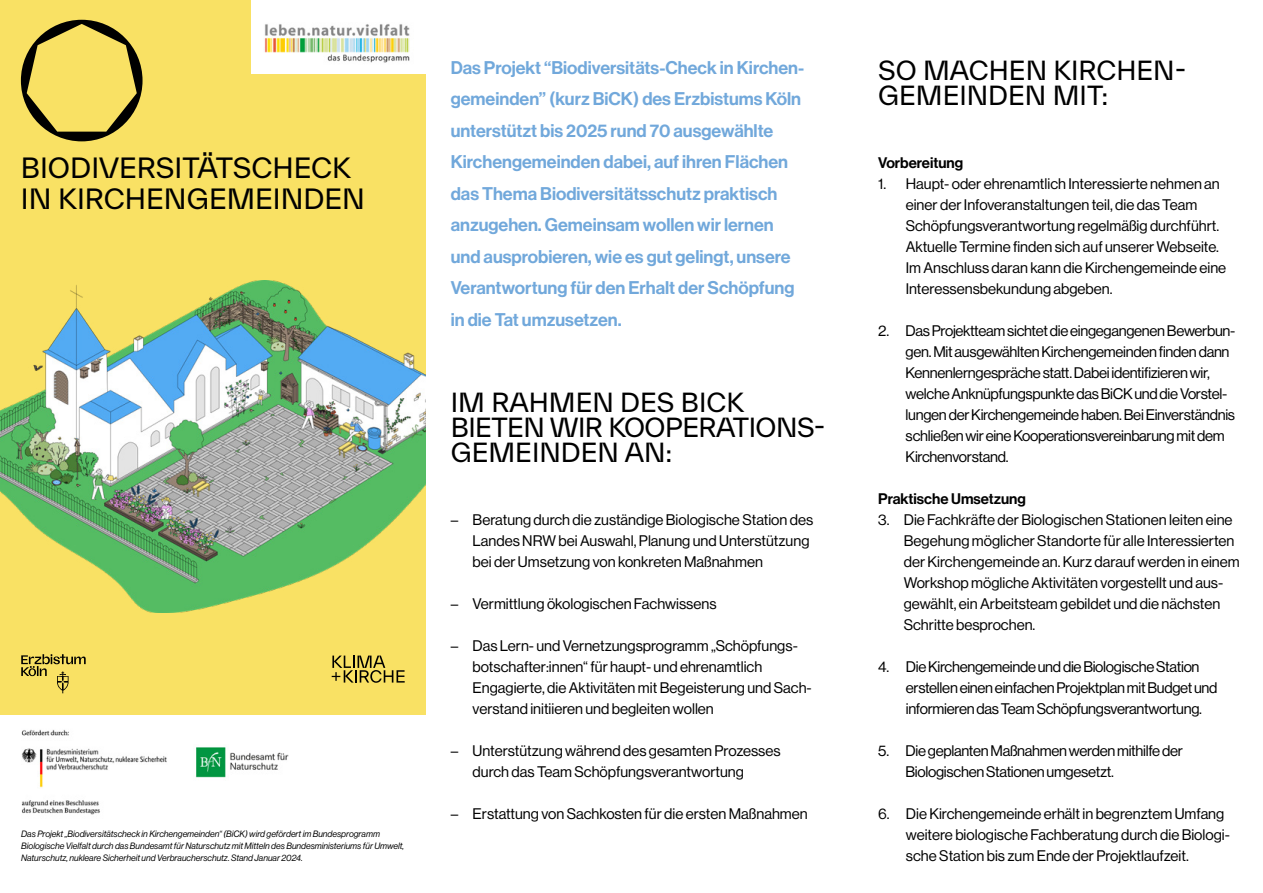
<style>
.page{position:relative;width:1263px;height:893px;background:#fff}
.page>*{position:absolute;margin:0;border:0;box-sizing:border-box;transform-origin:0 0}
.t1{font:27px/31.3px "TWK Everett";color:#000}
.t2{font:25.5px/25.5px "TWK Everett";color:#000}
.t3{font:18px/31.5px "N Haas Grotesk DS Pro 65 Md";color:#71a8db}
.t4{font:15px/21px "N Haas Grotesk DS Pro 55 Rg";color:#000}
.t5{font:15px/21px "N Haas Grotesk DS Pro 55 Rg";letter-spacing:-.02em;color:#000}
.t6{font:15px "N Haas Grotesk DS Pro 65 Md";color:#000}
.t7{font:9px/12px "N Haas Grotesk DS Pro 56 It";color:#000}
</style>
<div class="page">
<div style="left:0;top:0;width:425px;height:714px;background:#f9e164"></div>
<div style="left:251px;top:0;width:194px;height:74px;background:#fff"></div>
<img style="left:264px;top:24px;width:146px;height:39px">
<svg style="left:21px;top:20px;width:122px;height:121px"></svg>
<img style="left:0;top:280px;width:425px;height:333px">
<svg style="left:332px;top:656px;width:73px;height:27px"></svg>
<svg style="left:21px;top:654px;width:65px;height:39px"></svg>
<img style="left:21px;top:730px;width:146px;height:85px">
<img style="left:195px;top:747px;width:94px;height:31px">
<h1 class="t1" style="left:21px;top:151px;width:346px">BIODIVERSITÄTSCHECK<br>IN KIRCHENGEMEINDEN</h1>
<p class="t7" style="left:21px;top:828px;width:384px">Das Projekt „Biodiversitätscheck in Kirchengemeinden“ (BiCK) wird gefördert im Bundesprogramm<br>Biologische Vielfalt durch das Bundesamt für Naturschutz mit Mitteln des Bundesministeriums für Umwelt,<br>Naturschutz, nukleare Sicherheit und Verbraucherschutz. Stand Januar 2024.</p>
<p class="t3" style="left:451px;top:52px;width:355px">Das Projekt “Biodiversitäts-Check in Kirchen&shy;gemeinden” (kurz BiCK) des Erzbistums Köln unterstützt bis 2025 rund 70 ausgewählte Kirchengemeinden dabei, auf ihren Flächen das Thema Biodiversitätsschutz praktisch anzugehen. Gemeinsam wollen wir lernen und ausprobieren, wie es gut gelingt, unsere Verantwortung für den Erhalt der Schöpfung in die Tat umzusetzen.</p>
<h2 class="t2" style="left:878px;top:57px;width:310px">SO MACHEN KIRCHEN-<br>GEMEINDEN MIT:</h2>
<p class="t6" style="left:878px;top:154px;width:87px">Vorbereitung</p>
<p class="t4" style="left:906px;top:174px;width:322px;text-indent:-28px">1. Haupt- oder ehrenamtlich Interessierte nehmen an einer der Infoveranstaltungen teil, die das Team Schöpfungsverantwortung regelmäßig durchführt.<br>Aktuelle Termine finden sich auf unserer Webseite.<br>Im Anschluss daran kann die Kirchengemeinde eine Interessensbekundung abgeben.</p>
<p class="t5" style="left:906px;top:321px;width:331px;text-indent:-28px">2. Das Projektteam sichtet die eingegangenen Bewerbun&shy;gen. Mit ausgewählten Kirchengemeinden finden dann Kennenlerngespräche statt. Dabei identifizieren wir, welche Anknüpfungspunkte das BiCK und die Vorstel&shy;lungen der Kirchengemeinde haben. Bei Einverständnis schließen wir eine Kooperationsvereinbarung mit dem Kirchenvorstand.</p>
<p class="t6" style="left:878px;top:490px;width:149px">Praktische Umsetzung</p>
<p class="t4" style="left:904px;top:510px;width:337px;text-indent:-26px">3. Die Fachkräfte der Biologischen Stationen leiten eine Begehung möglicher Standorte für alle Interessierten der Kirchengemeinde an. Kurz darauf werden in einem Workshop mögliche Aktivitäten vorgestellt und aus&shy;gewählt, ein Arbeitsteam gebildet und die nächsten Schritte besprochen.</p>
<p class="t5" style="left:906px;top:657px;width:313px;text-indent:-28px">4. Die Kirchengemeinde und die Biologische Station erstellen einen einfachen Projektplan mit Budget und informieren das Team Schöpfungsverantwortung.</p>
<p class="t5" style="left:905px;top:741px;width:279px;text-indent:-27px">5. Die geplanten Maßnahmen werden mithilfe der<br>Biologischen Stationen umgesetzt.</p>
<p class="t4" style="left:906px;top:804px;width:326px;text-indent:-28px">6. Die Kirchengemeinde erhält in begrenztem Umfang weitere biologische Fachberatung durch die Biologi&shy;sche Station bis zum Ende der Projektlaufzeit.</p>
<h2 class="t2" style="left:451px;top:389px;width:376px">IM RAHMEN DES BICK<br>BIETEN WIR KOOPERATIONS-<br>GEMEINDEN AN:</h2>
<p class="t4" style="left:473px;top:510px;width:342px;text-indent:-22px">– Beratung durch die zuständige Biologische Station des<br>Landes NRW bei Auswahl, Planung und Unterstützung bei der Umsetzung von konkreten Maßnahmen</p>
<p class="t4" style="left:451px;top:594px;width:267px">– Vermittlung ökologischen Fachwissens</p>
<p class="t4" style="left:473px;top:636px;width:341px;text-indent:-22px">– Das Lern- und Vernetzungsprogramm „Schöpfungs&shy;botschafter:innen“ für haupt- und ehrenamtlich Engagierte, die Aktivitäten mit Begeisterung und Sach&shy;verstand initiieren und begleiten wollen</p>
<p class="t4" style="left:473px;top:741px;width:310px;text-indent:-22px">– Unterstützung während des gesamten Prozesses durch das Team Schöpfungsverantwortung</p>
<p class="t4" style="left:451px;top:804px;width:358px">– Erstattung von Sachkosten für die ersten Maßnahmen</p>
</div>
